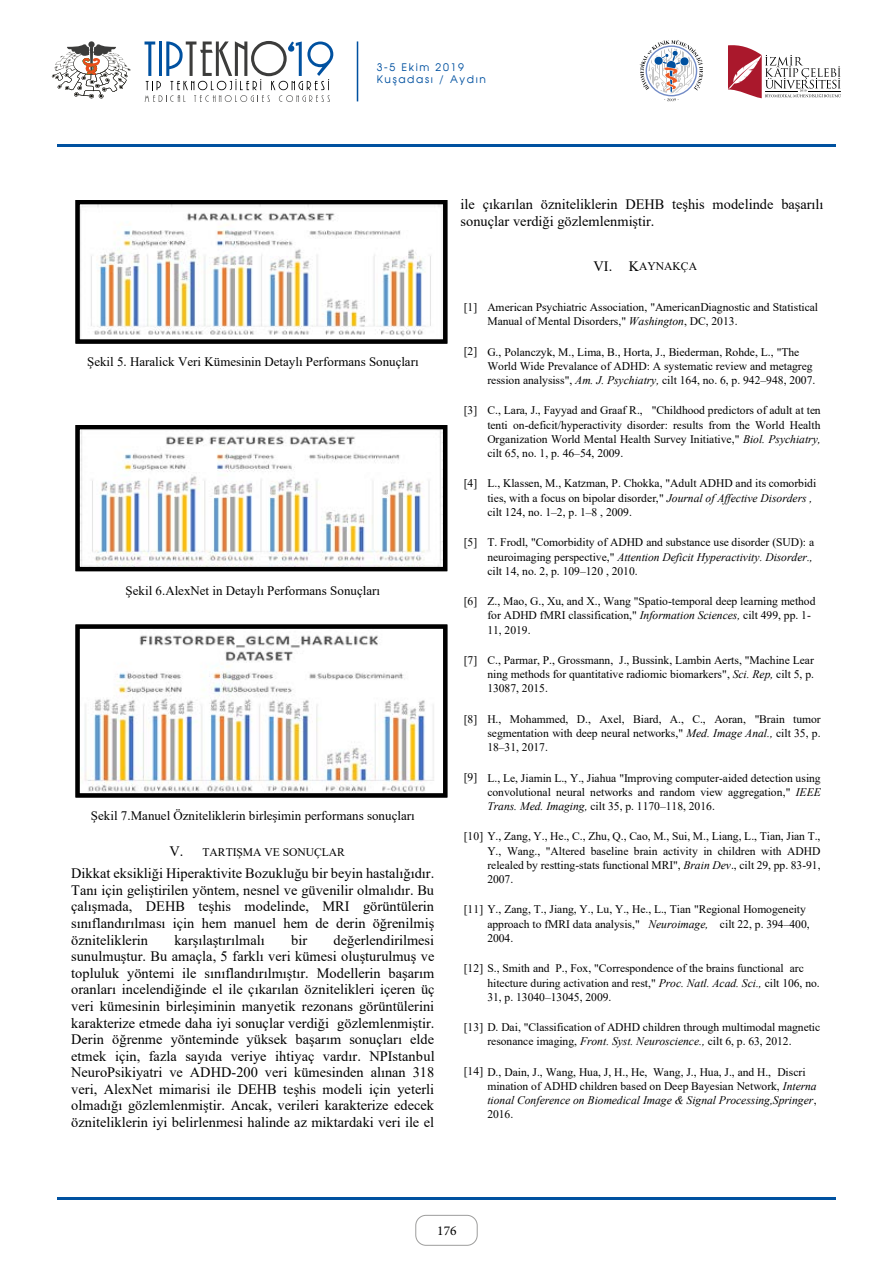
<style>
.page{position:relative;width:893px;height:1263px;background:#fff}
.page>*{position:absolute;margin:0;border:0;box-sizing:border-box;transform-origin:0 0}
.t1{font:14.4px/16.6px "Times New Roman";color:#000;text-align:justify}
.t2{font:13.5px "Minion Pro";color:#000}
.t3{font:12.9px "Times New Roman";color:#000}
.t4{font:11.55px/14.2px "Times New Roman";letter-spacing:-.005em;color:#000}
.t5{font:10.5px/12.6px "Avalon Plain";letter-spacing:.155em;color:#0051a0}
.s1{font-size:14.4px}
.s2{font-style:italic}
</style>
<div class="page">
<svg style="left:88px;top:41px;width:7px;height:6px"></svg>
<svg style="left:52px;top:44px;width:78px;height:55px"></svg>
<svg style="left:640px;top:40px;width:63px;height:61px"></svg>
<svg style="left:728px;top:45px;width:113px;height:53px"></svg>
<svg style="left:145px;top:41px;width:188px;height:61px"></svg>
<hr style="left:357px;top:41px;width:1px;height:60px;background:#0051a0">
<div style="left:416px;top:1215px;width:61px;height:30px;border:1px solid #9d9d9c;border-radius:10px"></div>
<hr style="left:57px;top:1197px;width:779px;height:2px;background:#0051a0">
<hr style="left:57px;top:145px;width:779px;height:2px;background:#0051a0">
<img style="left:80px;top:205px;width:362px;height:134px">
<div style="left:75px;top:200px;width:372px;height:144px;border:4px solid #000"></div>
<img style="left:80px;top:430px;width:361px;height:136px">
<div style="left:75px;top:425px;width:372px;height:146px;border:4px solid #000"></div>
<img style="left:84px;top:635px;width:350px;height:157px">
<div style="left:75px;top:624px;width:372px;height:173px;border:4px solid #000"></div>
<p class="t5" style="left:377px;top:60px;width:111px">3-5 Ekim 2019<br>Kuşadası / Aydın</p>
<p class="t3" style="left:87px;top:352px;width:333px">Şekil 5. Haralick Veri Kümesinin Detaylı Performans Sonuçları</p>
<p class="t3" style="left:126px;top:582px;width:256px">Şekil 6.AlexNet in Detaylı Performans Sonuçları</p>
<p class="t3" style="left:91px;top:807px;width:325px">Şekil 7.Manuel Özniteliklerin birleşimin performans sonuçları</p>
<p class="t4" style="left:169px;top:845px;width:177px"><span class="s1">V.</span> TARTIŞMA VE SONUÇLAR</p>
<p class="t1" style="left:71px;top:864px;width:365px">Dikkat eksikliği Hiperaktivite Bozukluğu bir beyin hastalığıdır.<br>Tanı için geliştirilen yöntem, nesnel ve güvenilir olmalıdır. Bu çalışmada, DEHB teşhis modelinde, MRI görüntülerin sınıflandırılması için hem manuel hem de derin öğrenilmiş özniteliklerin</p>
<p class="t1" style="left:71px;top:931px;width:365px;text-indent:262px">değerlendirilmesi sunulmuştur. Bu amaçla, 5 farklı veri kümesi oluşturulmuş ve topluluk yöntemi ile sınıflandırılmıştır. Modellerin başarım oranları incelendiğinde el ile çıkarılan öznitelikleri içeren üç veri kümesinin birleşiminin manyetik rezonans görüntülerini karakterize etmede daha iyi sonuçlar verdiği gözlemlenmiştir.<br>Derin öğrenme yönteminde yüksek başarım sonuçları elde etmek için, fazla sayıda veriye ihtiyaç vardır. NPIstanbul NeuroPsikiyatri ve ADHD-200 veri kümesinden alınan 318 veri, AlexNet mimarisi ile DEHB teşhis modeli için yeterli olmadığı gözlemlenmiştir. Ancak, verileri karakterize edecek özniteliklerin iyi belirlenmesi halinde az miktardaki veri ile el</p>
<p class="t1" style="left:174px;top:931px;width:92px">karşılaştırılmalı</p>
<p class="t1" style="left:291px;top:931px;width:18px">bir</p>
<p class="t1" style="left:461px;top:196px;width:364px">ile çıkarılan özniteliklerin DEHB teşhis modelinde başarılı sonuçlar verdiği gözlemlenmiştir.</p>
<p class="t4" style="left:594px;top:259px;width:105px"><span class="s1">VI. K</span>AYNAKÇA</p>
<p class="t4" style="left:487px;top:300px;width:332px;text-indent:-24px">[1] American Psychiatric Association, "AmericanDiagnostic and Statistical<br>Manual of Mental Disorders," <span class="s2">Washington</span>, DC, 2013.</p>
<p class="t4" style="left:487px;top:344px;width:329px;text-indent:-24px">[2] G., Polanczyk, M., Lima, B., Horta, J., Biederman, Rohde, L., "The<br>World Wide Prevalance of ADHD: A systematic review and metagreg ression analysiss", <span class="s2">Am. J. Psychiatry,</span> cilt 164, no. 6, p. 942–948, 2007.</p>
<p class="t4" style="left:487px;top:403px;width:335px;text-align:justify;text-indent:-24px">[3] C., Lara, J., Fayyad and Graaf R., "Childhood predictors of adult at ten tenti on-deficit/hyperactivity disorder: results from the World Health Organization World Mental Health Survey Initiative," <span class="s2">Biol. Psychiatry, </span>cilt 65, no. 1, p. 46–54, 2009.</p>
<p class="t4" style="left:487px;top:476px;width:330px;text-indent:-24px">[4] L., Klassen, M., Katzman, P. Chokka, "Adult ADHD and its comorbidi ties, with a focus on bipolar disorder," <span class="s2">Journal of Affective Disorders , </span>cilt 124, no. 1–2, p. 1–8 , 2009.</p>
<p class="t4" style="left:487px;top:535px;width:328px;text-indent:-24px">[5] T. Frodl, "Comorbidity of ADHD and substance use disorder (SUD): a neuroimaging perspective," <span class="s2">Attention Deficit Hyperactivity. Disorder., </span>cilt 14, no. 2, p. 109–120 , 2010.</p>
<p class="t4" style="left:487px;top:594px;width:330px;text-indent:-24px">[6] Z., Mao, G., Xu, and X., Wang "Spatio-temporal deep learning method for ADHD fMRI classification," <span class="s2">Information Sciences,</span> cilt 499, pp. 1-<br>11, 2019.</p>
<p class="t4" style="left:487px;top:652px;width:328px;text-align:justify;text-indent:-24px">[7] C., Parmar, P., Grossmann, J., Bussink, Lambin Aerts, "Machine Lear ning methods for quantitative radiomic biomarkers", <span class="s2">Sci. Rep,</span> cilt 5, p.<br>13087, 2015.</p>
<p class="t4" style="left:487px;top:711px;width:335px;text-align:justify;text-indent:-24px">[8] H., Mohammed, D., Axel, Biard, A., C., Aoran, "Brain tumor segmentation with deep neural networks," <span class="s2">Med. Image Anal.,</span> cilt 35, p.<br>18–31, 2017.</p>
<p class="t4" style="left:487px;top:770px;width:335px;text-align:justify;text-indent:-24px">[9] L., Le, Jiamin L., Y., Jiahua "Improving computer-aided detection using convolutional neural networks and random view aggregation," <span class="s2">IEEE Trans. Med. Imaging,</span> cilt 35, p. 1170–118, 2016.</p>
<p class="t4" style="left:487px;top:829px;width:335px;text-align:justify;text-indent:-24px">[10] Y., Zang, Y., He., C., Zhu, Q., Cao, M., Sui, M., Liang, L., Tian, Jian T., Y., Wang., "Altered baseline brain activity in children with ADHD relealed by restting-stats functional MRI", <span class="s2">Brain Dev</span>., cilt 29, pp. 83-91, 2007.</p>
<p class="t4" style="left:487px;top:902px;width:324px;text-indent:-24px">[11] Y., Zang, T., Jiang, Y., Lu, Y., He., L., Tian "Regional Homogeneity approach to fMRI data analysis," <span class="s2">Neuroimage,</span> cilt 22, p. 394–400,<br>2004.</p>
<p class="t4" style="left:487px;top:961px;width:334px;text-indent:-24px">[12] S., Smith and P., Fox, "Correspondence of the brains functional arc hitecture during activation and rest," <span class="s2">Proc. Natl. Acad. Sci.,</span> cilt 106, no.<br>31, p. 13040–13045, 2009.</p>
<p class="t4" style="left:464px;top:1020px;width:358px;text-align:center">[13] D. Dai, "Classification of ADHD children through multimodal magnetic resonance imaging, <span class="s2">Front. Syst. Neuroscience.,</span> cilt 6, p. 63, 2012.</p>
<p class="t4" style="left:487px;top:1064px;width:331px;text-indent:-24px">[14] D., Dain, J., Wang, Hua, J, H., He, Wang, J., Hua, J., and H., Discri mination of ADHD children based on Deep Bayesian Network, <span class="s2">Interna tional Conference on Biomedical Image &amp; Signal Processing,Springer</span>, 2016.</p>
<p class="t2" style="left:437px;top:1222px;width:21px">176</p>
</div>
